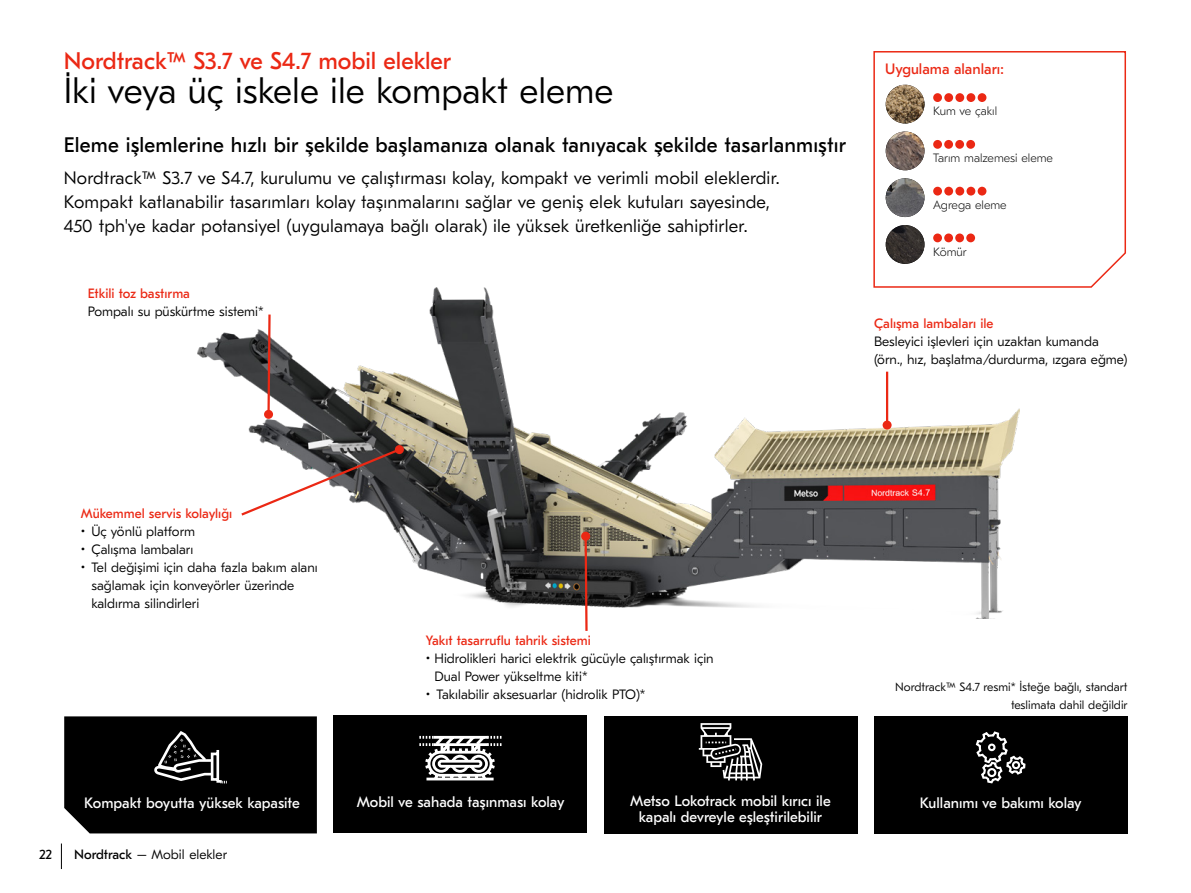
<style>
.page{position:relative;width:1191px;height:893px;background:#fff}
.page>*{position:absolute;margin:0;border:0;box-sizing:border-box;transform-origin:0 0}
.t1{font:300 36px "GT Eesti Pro Text";color:#000}
.t2{font:24px "GT Eesti Pro Text";color:#eb2814}
.t3{font:21px "GT Eesti Pro Text";letter-spacing:.01em;color:#000}
.t4{font:300 18px/24px "GT Eesti Pro Text";letter-spacing:.01em;color:#000}
.t5{font:15px/16.5px "GT Eesti Pro Text";color:#fff;text-align:center}
.t6{font:15px "GT Eesti Pro Text";color:#eb2814}
.t7{font:300 13.5px/18px "GT Eesti Pro Text";color:#000}
.t8{font:13.5px "GT Eesti Pro Text";color:#eb2814}
.t9{font:13.5px "GT Eesti Pro Text";color:#000}
.t10{font:300 12px/18px "GT Eesti Pro Text";color:#000;text-align:right}
.t11{font:100 12px "GT Eesti Pro Text";color:#000}
.s1{font-weight:400}
</style>
<div class="page">
<img style="left:197px;top:288px;width:822px;height:331px">
<svg style="left:239px;top:447px;width:163px;height:70px"></svg>
<div style="left:395px;top:445px;width:9px;height:9px;background:#eb2814;border-radius:50%"></div>
<svg style="left:583px;top:540px;width:6px;height:91px"></svg>
<div style="left:581px;top:532px;width:9px;height:9px;background:#eb2814;border-radius:50%"></div>
<svg style="left:266px;top:312px;width:6px;height:99px"></svg>
<div style="left:264px;top:410px;width:9px;height:9px;background:#eb2814;border-radius:50%"></div>
<hr style="left:886px;top:372px;width:2px;height:53px;background:#eb2814">
<div style="left:882px;top:421px;width:9px;height:9px;background:#eb2814;border-radius:50%"></div>
<svg style="left:61px;top:843px;width:1px;height:26px"></svg>
<div style="left:874px;top:716px;width:253px;height:117px;background:#000"></div>
<svg style="left:975px;top:731px;width:51px;height:53px"></svg>
<div style="left:334px;top:715px;width:253px;height:118px;background:#000"></div>
<svg style="left:419px;top:735px;width:82px;height:46px"></svg>
<div style="left:64px;top:716px;width:253px;height:117px;background:#000"></div>
<svg style="left:873px;top:51px;width:253px;height:237px"></svg>
<div style="left:604px;top:716px;width:253px;height:117px;background:#000"></div>
<svg style="left:699px;top:723px;width:63px;height:57px"></svg>
<h2 class="t2" style="left:64px;top:47px;width:389px">Nordtrack™ S3.7 ve S4.7 mobil elekler</h2>
<h1 class="t1" style="left:64px;top:71px;width:551px">İki veya üç iskele ile kompakt eleme</h1>
<h3 class="t3" style="left:64px;top:133px;width:784px">Eleme işlemlerine hızlı bir şekilde başlamanıza olanak tanıyacak şekilde tasarlanmıştır</h3>
<p class="t4" style="left:64px;top:166px;width:717px">Nordtrack™ S3.7 ve S4.7, kurulumu ve çalıştırması kolay, kompakt ve verimli mobil eleklerdir.<br>Kompakt katlanabilir tasarımları kolay taşınmalarını sağlar ve geniş elek kutuları sayesinde,<br>450 tph'ye kadar potansiyel (uygulamaya bağlı olarak) ile yüksek üretkenliğe sahiptirler.</p>
<p class="t8" style="left:88px;top:286px;width:104px">Etkili toz bastırma</p>
<p class="t7" style="left:88px;top:302px;width:177px">Pompalı su püskürtme sistemi*</p>
<p class="t6" style="left:885px;top:61px;width:120px">Uygulama alanları:</p>
<p class="t11" style="left:933px;top:104px;width:66px">Kum ve çakıl</p>
<p class="t11" style="left:933px;top:151px;width:121px">Tarım malzemesi eleme</p>
<p class="t11" style="left:933px;top:198px;width:75px">Agrega eleme</p>
<p class="t11" style="left:933px;top:245px;width:35px">Kömür</p>
<p class="t8" style="left:874px;top:316px;width:121px">Çalışma lambaları ile</p>
<p class="t7" style="left:874px;top:333px;width:255px">Besleyici işlevleri için uzaktan kumanda (örn., hız, başlatma/durdurma, ızgara eğme)</p>
<p class="t8" style="left:81px;top:506px;width:153px">Mükemmel servis kolaylığı</p>
<p class="t7" style="left:81px;top:522px;width:116px">• Üç yönlü platform</p>
<p class="t7" style="left:81px;top:540px;width:114px">• Çalışma lambaları</p>
<p class="t7" style="left:91px;top:558px;width:228px;text-indent:-11px">• Tel değişimi için daha fazla bakım alanı sağlamak için konveyörler üzerinde kaldırma silindirleri</p>
<p class="t8" style="left:426px;top:633px;width:167px">Yakıt tasarruflu tahrik sistemi</p>
<p class="t7" style="left:434px;top:649px;width:281px;text-indent:-9px">• Hidrolikleri harici elektrik gücüyle çalıştırmak için<br>Dual Power yükseltme kiti*</p>
<p class="t7" style="left:426px;top:685px;width:221px">• Takılabilir aksesuarlar (hidrolik PTO)*</p>
<p class="t10" style="left:895px;top:678px;width:234px">Nordtrack™ S4.7 resmi* İsteğe bağlı, standart teslimata dahil değildir</p>
<p class="t5" style="left:630px;top:793px;width:202px">Metso Lokotrack mobil kırıcı ile kapalı devreyle eşleştirilebilir</p>
<p class="t5" style="left:84px;top:795px;width:217px">Kompakt boyutta yüksek kapasite</p>
<p class="t5" style="left:357px;top:794px;width:209px">Mobil ve sahada taşınması kolay</p>
<p class="t5" style="left:920px;top:795px;width:163px">Kullanımı ve bakımı kolay</p>
<p class="t9" style="left:39px;top:847px;width:15px">22</p>
<p class="t7" style="left:74px;top:846px;width:155px"><span class="s1">Nordtrack</span> – Mobil elekler</p>
</div>
